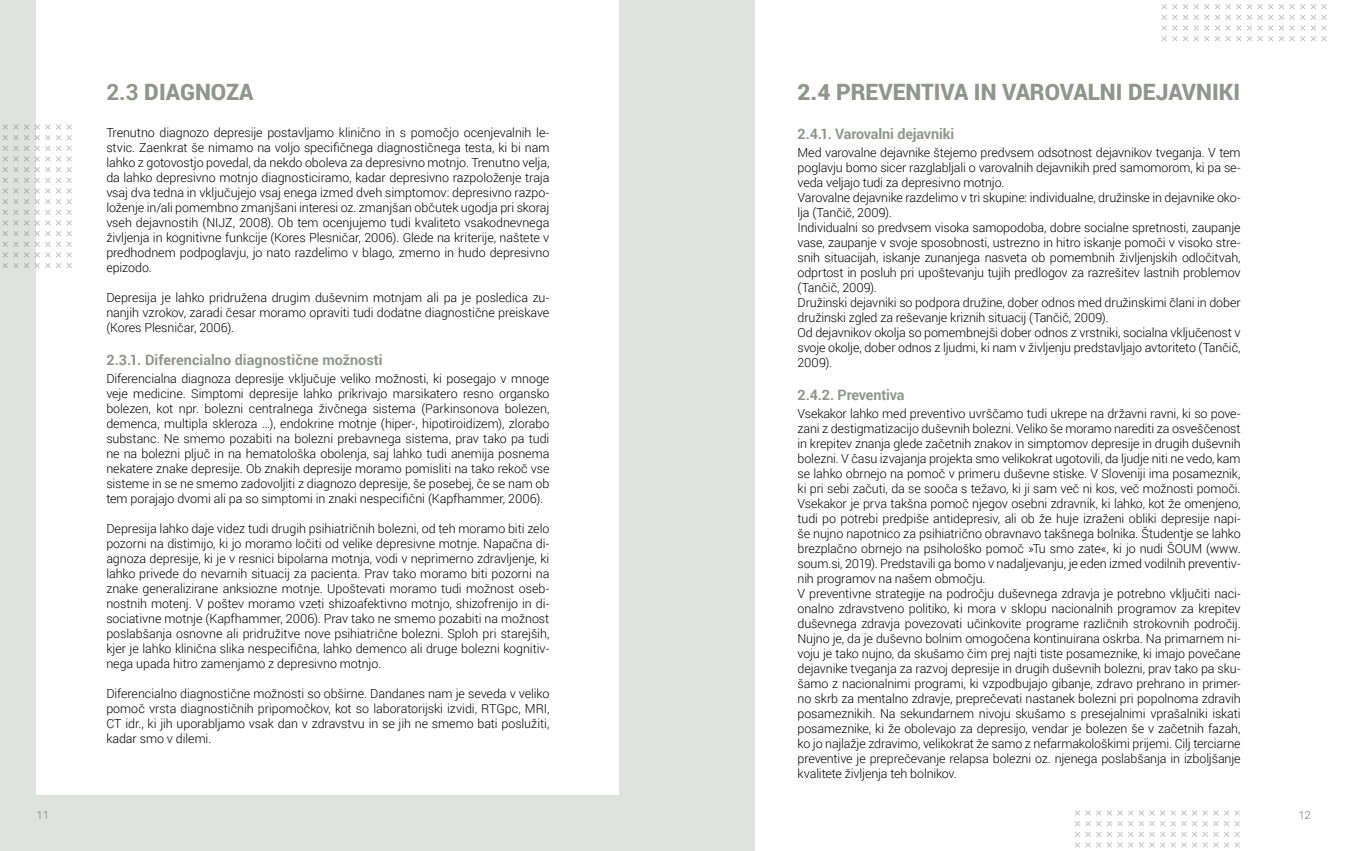
<style>
.page{position:relative;width:1347px;height:851px;background:#fff}
.page>*{position:absolute;margin:0;border:0;box-sizing:border-box;transform-origin:0 0}
.t1{font:900 22.5px "Roboto";color:#90968f}
.t2{font:700 14.38px "Roboto";letter-spacing:-.005em;color:#90968f}
.t3{font:300 12.5px/15px "Roboto";letter-spacing:-.01em;color:#000;text-align:justify}
.t4{font:300 11.25px "Aileron";color:#7b837b}
.s1{font-weight:700}
</style>
<div class="page">
<div style="left:0;top:0;width:755px;height:850px;background:#e0e2df"></div>
<div style="left:36px;top:0;width:582px;height:794px;background:#fff"></div>
<svg style="left:1075px;top:810px;width:165px;height:38px"></svg>
<svg style="left:3px;top:124px;width:69px;height:144px"></svg>
<svg style="left:1161px;top:4px;width:166px;height:37px"></svg>
<h1 class="t1" style="left:106px;top:76px;width:149px"><span class="s1">2.3</span> DIAGNOZA</h1>
<h1 class="t1" style="left:797px;top:76px;width:444px">2.4 PREVENTIVA IN VAROVALNI DEJAVNIKI</h1>
<p class="t3" style="left:106px;top:125px;width:444px">Trenutno diagnozo depresije postavljamo klinično in s pomočjo ocenjevalnih le&shy;stvic. Zaenkrat še nimamo na voljo specifičnega diagnostičnega testa, ki bi nam lahko z gotovostjo povedal, da nekdo oboleva za depresivno motnjo. Trenutno velja, da lahko depresivno motnjo diagnosticiramo, kadar depresivno razpoloženje traja vsaj dva tedna in vključujejo vsaj enega izmed dveh simptomov: depresivno razpo&shy;loženje in/ali pomembno zmanjšani interesi oz. zmanjšan občutek ugodja pri skoraj vseh dejavnostih (NIJZ, 2008). Ob tem ocenjujemo tudi kvaliteto vsakodnevnega življenja in kognitivne funkcije (Kores Plesničar, 2006). Glede na kriterije, naštete v predhodnem podpoglavju, jo nato razdelimo v blago, zmerno in hudo depresivno epizodo.</p>
<p class="t3" style="left:106px;top:290px;width:444px">Depresija je lahko pridružena drugim duševnim motnjam ali pa je posledica zu&shy;nanjih vzrokov, zaradi česar moramo opraviti tudi dodatne diagnostične preiskave (Kores Plesničar, 2006).</p>
<p class="t2" style="left:106px;top:349px;width:278px">2.3.1. Diferencialno diagnostične možnosti</p>
<p class="t3" style="left:106px;top:370px;width:444px">Diferencialna diagnoza depresije vključuje veliko možnosti, ki posegajo v mnoge veje medicine. Simptomi depresije lahko prikrivajo marsikatero resno organsko bolezen, kot npr. bolezni centralnega živčnega sistema (Parkinsonova bolezen, demenca, multipla skleroza …), endokrine motnje (hiper-, hipotiroidizem), zlorabo substanc. Ne smemo pozabiti na bolezni prebavnega sistema, prav tako pa tudi ne na bolezni pljuč in na hematološka obolenja, saj lahko tudi anemija posnema nekatere znake depresije. Ob znakih depresije moramo pomisliti na tako rekoč vse sisteme in se ne smemo zadovoljiti z diagnozo depresije, še posebej, če se nam ob tem porajajo dvomi ali pa so simptomi in znaki nespecifični (Kapfhammer, 2006).</p>
<p class="t3" style="left:106px;top:520px;width:444px">Depresija lahko daje videz tudi drugih psihiatričnih bolezni, od teh moramo biti zelo pozorni na distimijo, ki jo moramo ločiti od velike depresivne motnje. Napačna di&shy;agnoza depresije, ki je v resnici bipolarna motnja, vodi v neprimerno zdravljenje, ki lahko privede do nevarnih situacij za pacienta. Prav tako moramo biti pozorni na znake generalizirane anksiozne motnje. Upoštevati moramo tudi možnost oseb&shy;nostnih motenj. V poštev moramo vzeti shizoafektivno motnjo, shizofrenijo in di&shy;sociativne motnje (Kapfhammer, 2006). Prav tako ne smemo pozabiti na možnost poslabšanja osnovne ali pridružitve nove psihiatrične bolezni. Sploh pri starejših, kjer je lahko klinična slika nespecifična, lahko demenco ali druge bolezni kognitiv&shy;nega upada hitro zamenjamo z depresivno motnjo.</p>
<p class="t3" style="left:106px;top:685px;width:444px">Diferencialno diagnostične možnosti so obširne. Dandanes nam je seveda v veliko pomoč vrsta diagnostičnih pripomočkov, kot so laboratorijski izvidi, RTGpc, MRI, CT idr., ki jih uporabljamo vsak dan v zdravstvu in se jih ne smemo bati poslužiti, kadar smo v dilemi.</p>
<p class="t2" style="left:797px;top:124px;width:158px">2.4.1. Varovalni dejavniki</p>
<p class="t3" style="left:797px;top:145px;width:444px;text-align:left">Med varovalne dejavnike štejemo predvsem odsotnost dejavnikov tveganja. V tem poglavju bomo sicer razglabljali o varovalnih dejavnikih pred samomorom, ki pa se&shy;veda veljajo tudi za depresivno motnjo.<br>Varovalne dejavnike razdelimo v tri skupine: individualne, družinske in dejavnike oko&shy;lja (Tančič, 2009).<br>Individualni so predvsem visoka samopodoba, dobre socialne spretnosti, zaupanje vase, zaupanje v svoje sposobnosti, ustrezno in hitro iskanje pomoči v visoko stre&shy;snih situacijah, iskanje zunanjega nasveta ob pomembnih življenjskih odločitvah, odprtost in posluh pri upoštevanju tujih predlogov za razrešitev lastnih problemov (Tančič, 2009).<br>Družinski dejavniki so podpora družine, dober odnos med družinskimi člani in dober družinski zgled za reševanje kriznih situacij (Tančič, 2009).<br>Od dejavnikov okolja so pomembnejši dober odnos z vrstniki, socialna vključenost v svoje okolje, dober odnos z ljudmi, ki nam v življenju predstavljajo avtoriteto (Tančič, 2009).</p>
<p class="t2" style="left:797px;top:384px;width:109px">2.4.2. Preventiva</p>
<p class="t3" style="left:797px;top:405px;width:444px;text-align:left">Vsekakor lahko med preventivo uvrščamo tudi ukrepe na državni ravni, ki so pove&shy;zani z destigmatizacijo duševnih bolezni. Veliko še moramo narediti za osveščenost in krepitev znanja glede začetnih znakov in simptomov depresije in drugih duševnih bolezni. V času izvajanja projekta smo velikokrat ugotovili, da ljudje niti ne vedo, kam se lahko obrnejo na pomoč v primeru duševne stiske. V Sloveniji ima posameznik, ki pri sebi začuti, da se sooča s težavo, ki ji sam več ni kos, več možnosti pomoči.<br>Vsekakor je prva takšna pomoč njegov osebni zdravnik, ki lahko, kot že omenjeno, tudi po potrebi predpiše antidepresiv, ali ob že huje izraženi obliki depresije napi&shy;še nujno napotnico za psihiatrično obravnavo takšnega bolnika. Študentje se lahko brezplačno obrnejo na psihološko pomoč »Tu smo zate«, ki jo nudi ŠOUM (www. soum.si, 2019). Predstavili ga bomo v nadaljevanju, je eden izmed vodilnih preventiv&shy;nih programov na našem območju.<br>V preventivne strategije na področju duševnega zdravja je potrebno vključiti naci&shy;onalno zdravstveno politiko, ki mora v sklopu nacionalnih programov za krepitev duševnega zdravja povezovati učinkovite programe različnih strokovnih področij.<br>Nujno je, da je duševno bolnim omogočena kontinuirana oskrba. Na primarnem ni&shy;voju je tako nujno, da skušamo čim prej najti tiste posameznike, ki imajo povečane dejavnike tveganja za razvoj depresije in drugih duševnih bolezni, prav tako pa sku&shy;šamo z nacionalnimi programi, ki vzpodbujajo gibanje, zdravo prehrano in primer&shy;no skrb za mentalno zdravje, preprečevati nastanek bolezni pri popolnoma zdravih posameznikih. Na sekundarnem nivoju skušamo s presejalnimi vprašalniki iskati posameznike, ki že obolevajo za depresijo, vendar je bolezen še v začetnih fazah, ko jo najlažje zdravimo, velikokrat že samo z nefarmakološkimi prijemi. Cilj terciarne preventive je preprečevanje relapsa bolezni oz. njenega poslabšanja in izboljšanje kvalitete življenja teh bolnikov.</p>
<p class="t4" style="left:36px;top:808px;width:14px">11</p>
<p class="t4" style="left:1298px;top:808px;width:14px">12</p>
</div>
